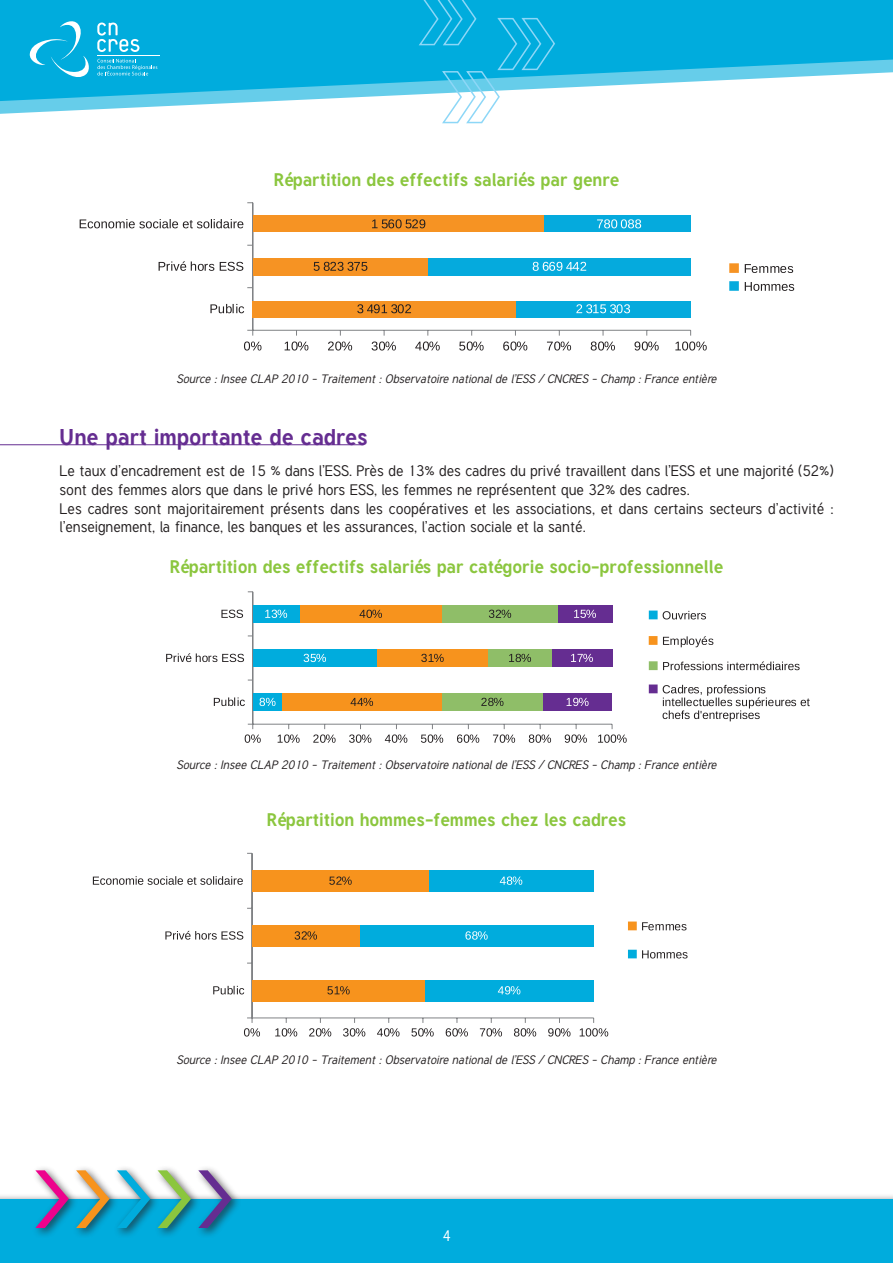
<style>
.page{position:relative;width:893px;height:1263px;background:#fff}
.page>*{position:absolute;margin:0;border:0;box-sizing:border-box;transform-origin:0 0}
.t1{font:97.2px "Tuffy";color:#ed028c}
.t2{font:700 22.5px "Tuffy";color:#652d91}
.t3{font:700 18px "Tuffy";color:#8bc63e}
.t4{font:15px/18.8px "Tuffy";color:#231f20}
.t5{font:15px "Tuffy";color:#fff}
.t6{font:italic 12px "Tuffy";color:#231f20}
.s1{color:#f7931d}
.s2{color:#00acdd}
.s3{color:#8bc63e}
.s4{color:#652d91}
</style>
<div class="page">
<hr style="left:0;top:0;width:893px;height:4px;background:#00acdd">
<svg style="left:0;top:4px;width:892px;height:110px;fill:#00acdd"></svg>
<div style="left:0;top:1193px;width:893px;height:70px;background:#231f20;opacity:.75"></div>
<div style="left:0;top:1199px;width:893px;height:64px;background:#00acdd"></div>
<div style="left:30px;top:1165px;width:210px;height:74px;background:#231f20;opacity:.75"></div>
<svg style="left:417px;top:0;width:139px;height:124px"></svg>
<svg style="left:30px;top:21px;width:129px;height:56px;background:#24b7e1"></svg>
<svg style="left:892px;top:4px;width:1px;height:69px"></svg>
<hr style="left:0;top:444px;width:364px;height:1px;background:#652d91">
<svg style="left:253px;top:203px;width:438px;height:127px"></svg>
<hr style="left:252px;top:203px;width:1px;height:127px;background:#808285">
<hr style="left:253px;top:330px;width:438px;height:1px;background:#808285">
<div style="left:253px;top:215px;width:292px;height:17px;background:#f69323"></div>
<div style="left:253px;top:258px;width:176px;height:17px;background:#f69323"></div>
<div style="left:253px;top:301px;width:263px;height:16px;background:#f69323"></div>
<div style="left:545px;top:215px;width:146px;height:17px;background:#05aadd"></div>
<div style="left:429px;top:258px;width:262px;height:17px;background:#05aadd"></div>
<div style="left:516px;top:301px;width:175px;height:16px;background:#05aadd"></div>
<svg style="left:210px;top:304px;width:34px;height:9px"></svg>
<svg style="left:159px;top:261px;width:84px;height:10px"></svg>
<svg style="left:80px;top:219px;width:163px;height:9px"></svg>
<svg style="left:244px;top:330px;width:17px;height:20px"></svg>
<svg style="left:285px;top:330px;width:23px;height:20px"></svg>
<svg style="left:328px;top:330px;width:24px;height:20px"></svg>
<svg style="left:372px;top:330px;width:24px;height:20px"></svg>
<svg style="left:415px;top:330px;width:25px;height:20px"></svg>
<svg style="left:459px;top:330px;width:25px;height:20px"></svg>
<svg style="left:503px;top:330px;width:24px;height:20px"></svg>
<svg style="left:547px;top:330px;width:24px;height:20px"></svg>
<svg style="left:591px;top:330px;width:24px;height:20px"></svg>
<svg style="left:634px;top:330px;width:25px;height:20px"></svg>
<svg style="left:675px;top:330px;width:32px;height:20px"></svg>
<svg style="left:357px;top:304px;width:54px;height:9px"></svg>
<svg style="left:314px;top:262px;width:53px;height:9px"></svg>
<svg style="left:372px;top:219px;width:53px;height:9px"></svg>
<svg style="left:576px;top:304px;width:54px;height:9px"></svg>
<svg style="left:533px;top:262px;width:53px;height:9px"></svg>
<svg style="left:597px;top:219px;width:44px;height:9px"></svg>
<svg style="left:729px;top:263px;width:10px;height:10px"></svg>
<svg style="left:729px;top:281px;width:10px;height:10px"></svg>
<svg style="left:745px;top:282px;width:49px;height:9px"></svg>
<svg style="left:745px;top:264px;width:48px;height:9px"></svg>
<svg style="left:253px;top:592px;width:359px;height:132px"></svg>
<hr style="left:252px;top:592px;width:1px;height:132px;background:#808285">
<hr style="left:253px;top:724px;width:359px;height:1px;background:#808285">
<div style="left:253px;top:605px;width:47px;height:18px;background:#00acdd"></div>
<div style="left:253px;top:649px;width:124px;height:18px;background:#00acdd"></div>
<div style="left:253px;top:693px;width:29px;height:18px;background:#00acdd"></div>
<div style="left:300px;top:605px;width:142px;height:18px;background:#f7931d"></div>
<div style="left:377px;top:649px;width:111px;height:18px;background:#f7931d"></div>
<div style="left:282px;top:693px;width:160px;height:18px;background:#f7931d"></div>
<div style="left:442px;top:605px;width:116px;height:18px;background:#8fbe68"></div>
<div style="left:488px;top:649px;width:64px;height:18px;background:#8fbe68"></div>
<div style="left:442px;top:693px;width:101px;height:18px;background:#8fbe68"></div>
<div style="left:558px;top:605px;width:54px;height:18px;background:#652d91"></div>
<div style="left:552px;top:649px;width:60px;height:18px;background:#652d91"></div>
<div style="left:543px;top:693px;width:69px;height:18px;background:#652d91"></div>
<svg style="left:214px;top:697px;width:31px;height:9px"></svg>
<svg style="left:166px;top:653px;width:78px;height:9px"></svg>
<svg style="left:221px;top:610px;width:22px;height:8px"></svg>
<svg style="left:245px;top:724px;width:16px;height:19px"></svg>
<svg style="left:278px;top:724px;width:22px;height:19px"></svg>
<svg style="left:313px;top:724px;width:23px;height:19px"></svg>
<svg style="left:349px;top:724px;width:22px;height:19px"></svg>
<svg style="left:385px;top:724px;width:22px;height:19px"></svg>
<svg style="left:421px;top:724px;width:22px;height:19px"></svg>
<svg style="left:457px;top:724px;width:22px;height:19px"></svg>
<svg style="left:493px;top:724px;width:22px;height:19px"></svg>
<svg style="left:529px;top:724px;width:22px;height:19px"></svg>
<svg style="left:565px;top:724px;width:22px;height:19px"></svg>
<svg style="left:598px;top:724px;width:29px;height:19px"></svg>
<svg style="left:259px;top:698px;width:16px;height:8px"></svg>
<svg style="left:304px;top:654px;width:22px;height:8px"></svg>
<svg style="left:265px;top:610px;width:22px;height:8px"></svg>
<svg style="left:351px;top:698px;width:22px;height:8px"></svg>
<svg style="left:421px;top:654px;width:23px;height:8px"></svg>
<svg style="left:359px;top:610px;width:23px;height:8px"></svg>
<svg style="left:481px;top:698px;width:22px;height:8px"></svg>
<svg style="left:509px;top:654px;width:22px;height:8px"></svg>
<svg style="left:489px;top:610px;width:22px;height:8px"></svg>
<svg style="left:567px;top:698px;width:22px;height:8px"></svg>
<svg style="left:571px;top:654px;width:22px;height:8px"></svg>
<svg style="left:574px;top:610px;width:22px;height:8px"></svg>
<svg style="left:649px;top:636px;width:8px;height:9px"></svg>
<svg style="left:649px;top:684px;width:161px;height:37px"></svg>
<svg style="left:649px;top:661px;width:151px;height:9px"></svg>
<svg style="left:663px;top:636px;width:50px;height:11px"></svg>
<svg style="left:649px;top:610px;width:57px;height:9px"></svg>
<svg style="left:253px;top:946px;width:341px;height:56px"></svg>
<hr style="left:252px;top:853px;width:1px;height:165px;background:#808285">
<hr style="left:252px;top:1017px;width:342px;height:1px;background:#808285">
<div style="left:252px;top:870px;width:177px;height:22px;background:#f7931d"></div>
<div style="left:252px;top:925px;width:108px;height:21px;background:#f7931d"></div>
<div style="left:252px;top:979px;width:174px;height:22px;background:#f7931d"></div>
<div style="left:429px;top:870px;width:165px;height:22px;background:#00acdd"></div>
<div style="left:360px;top:925px;width:234px;height:21px;background:#00acdd"></div>
<div style="left:426px;top:979px;width:168px;height:22px;background:#00acdd"></div>
<svg style="left:213px;top:986px;width:31px;height:8px"></svg>
<svg style="left:165px;top:931px;width:78px;height:9px"></svg>
<svg style="left:93px;top:876px;width:150px;height:9px"></svg>
<svg style="left:244px;top:1017px;width:16px;height:19px"></svg>
<svg style="left:275px;top:1018px;width:22px;height:18px"></svg>
<svg style="left:309px;top:1018px;width:22px;height:18px"></svg>
<svg style="left:343px;top:1018px;width:22px;height:18px"></svg>
<svg style="left:377px;top:1018px;width:22px;height:18px"></svg>
<svg style="left:411px;top:1018px;width:23px;height:18px"></svg>
<svg style="left:446px;top:1018px;width:22px;height:18px"></svg>
<svg style="left:480px;top:1018px;width:22px;height:18px"></svg>
<svg style="left:514px;top:1018px;width:22px;height:18px"></svg>
<svg style="left:548px;top:1018px;width:22px;height:18px"></svg>
<svg style="left:580px;top:1018px;width:28px;height:18px"></svg>
<svg style="left:327px;top:986px;width:23px;height:8px"></svg>
<svg style="left:295px;top:931px;width:22px;height:9px"></svg>
<svg style="left:329px;top:876px;width:23px;height:9px"></svg>
<svg style="left:498px;top:986px;width:22px;height:8px"></svg>
<svg style="left:465px;top:931px;width:23px;height:9px"></svg>
<svg style="left:500px;top:876px;width:22px;height:9px"></svg>
<svg style="left:628px;top:950px;width:60px;height:8px"></svg>
<svg style="left:628px;top:921px;width:58px;height:9px"></svg>
<p class="t3" style="left:274px;top:168px;width:347px">Répartition des effectifs salariés par genre</p>
<p class="t6" style="left:176px;top:372px;width:542px">Source : Insee CLAP 2010 - Traitement : Observatoire national de l’ESS / CNCRES - Champ : France entière</p>
<h2 class="t2" style="left:60px;top:422px;width:310px">Une part importante de cadres</h2>
<p class="t4" style="left:60px;top:461px;width:775px">Le taux d’encadrement est de 15 % dans l’ESS. Près de 13% des cadres du privé travaillent dans l’ESS et une majorité (52%) sont des femmes alors que dans le privé hors ESS, les femmes ne représentent que 32% des cadres.<br>Les cadres sont majoritairement présents dans les coopératives et les associations, et dans certains secteurs d’activité : l’enseignement, la finance, les banques et les assurances, l’action sociale et la santé.</p>
<p class="t3" style="left:170px;top:554px;width:555px">Répartition des effectifs salariés par catégorie socio-professionnelle</p>
<p class="t6" style="left:176px;top:757px;width:542px">Source : Insee CLAP 2010 - Traitement : Observatoire national de l’ESS / CNCRES - Champ : France entière</p>
<p class="t3" style="left:267px;top:807px;width:361px">Répartition hommes-femmes chez les cadres</p>
<p class="t6" style="left:176px;top:1052px;width:542px">Source : Insee CLAP 2010 - Traitement : Observatoire national de l’ESS / CNCRES - Champ : France entière</p>
<h1 class="t1" style="left:31px;top:1134px;width:205px">&gt;<span class="s1">&gt;</span><span class="s2">&gt;</span><span class="s3">&gt;</span><span class="s4">&gt;</span></h1>
<p class="t5" style="left:442px;top:1226px;width:10px">4</p>
</div>
